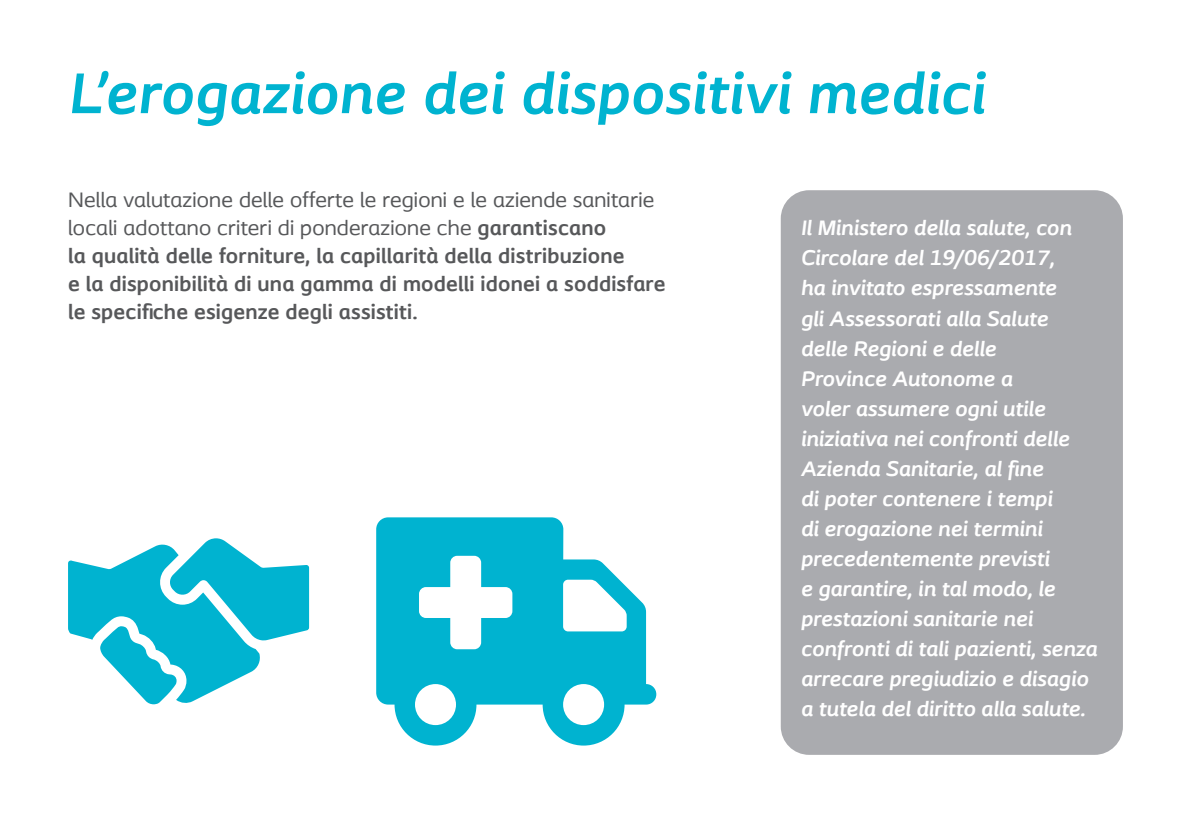
<style>
.page{position:relative;width:1191px;height:840px;background:#fff}
.page>*{position:absolute;margin:0;border:0;box-sizing:border-box;transform-origin:0 0}
.t1{font:italic 700 60px "Coloplast";letter-spacing:.01em;color:#00b3d0}
.t2{font:italic 700 22px/30px "Coloplast";color:#fff}
.t3{font:700 22px/28px "Coloplast";letter-spacing:.01em;color:#57585a}
.s1{font-weight:400}
</style>
<div class="page">
<div style="left:780px;top:190px;width:343px;height:564px;background:#aaabaf;border-radius:28px"></div>
<svg style="left:68px;top:538px;width:241px;height:166px"></svg>
<svg style="left:376px;top:517px;width:280px;height:228px;fill:#00b3d0"></svg>
<h1 class="t1" style="left:68px;top:57px;width:918px">L’erogazione dei dispositivi medici</h1>
<p class="t3" style="left:68px;top:185px;width:599px"><span class="s1">Nella valutazione delle offerte le regioni e le aziende sanitarie locali adottano criteri di ponderazione che</span> garantiscano<br>la qualità delle forniture, la capillarità della distribuzione<br>e la disponibilità di una gamma di modelli idonei a soddisfare le specifiche esigenze degli assistiti.</p>
<p class="t2" style="left:800px;top:213px;width:298px">Il Ministero della salute, con<br>Circolare del 19/06/2017,<br>ha invitato espressamente<br>gli Assessorati alla Salute delle Regioni e delle<br>Province Autonome a<br>voler assumere ogni utile iniziativa nei confronti delle<br>Azienda Sanitarie, al fine<br>di poter contenere i tempi<br>di erogazione nei termini precedentemente previsti<br>e garantire, in tal modo, le prestazioni sanitarie nei confronti di tali pazienti, senza arrecare pregiudizio e disagio a tutela del diritto alla salute.</p>
</div>
